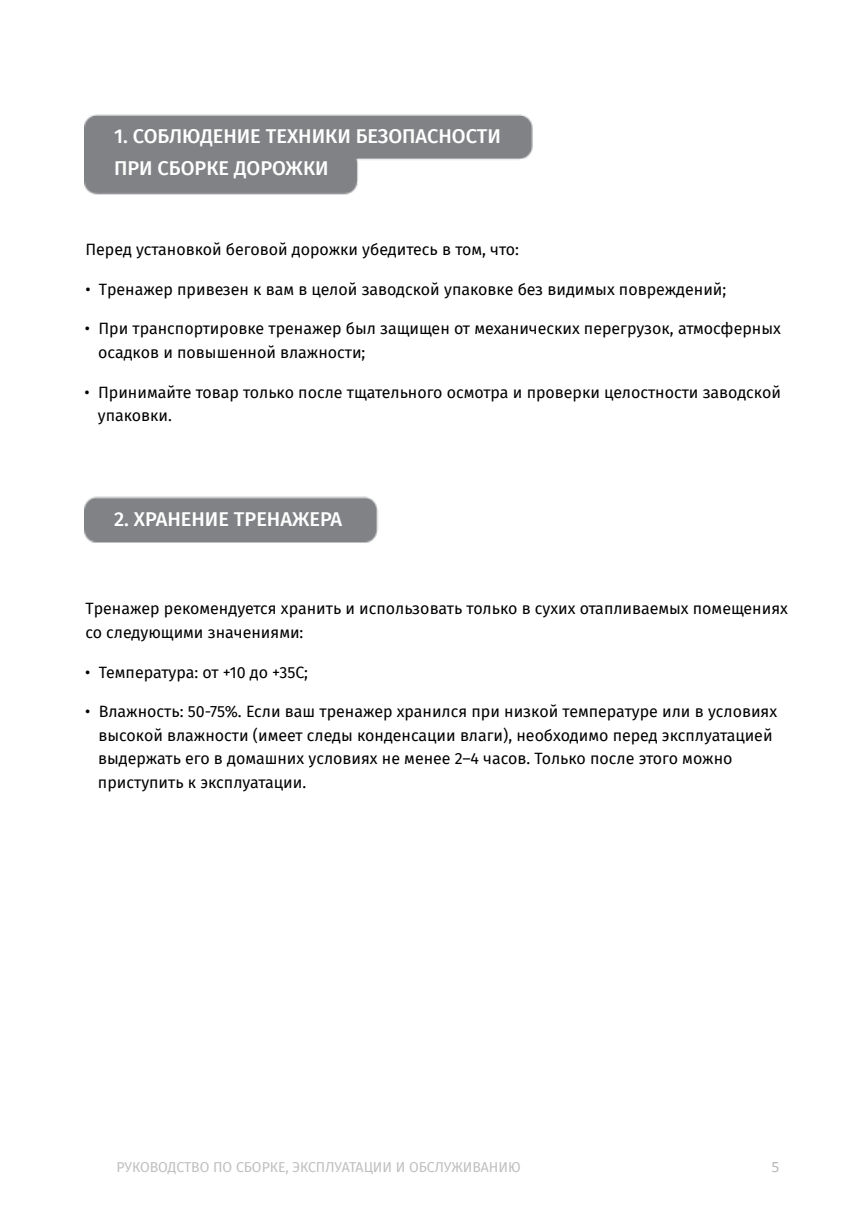
<style>
.page{position:relative;width:862px;height:1214px;background:#fff}
.page>*{position:absolute;margin:0;border:0;box-sizing:border-box;transform-origin:0 0}
.t1{font:500 20px/32px "Fira Sans";color:#fff}
.t2{font:16px/23.6px "Fira Sans";color:#000}
.t3{font:16px "Calibri";color:#b7b7b7}
.t4{font:14px "Fira Sans";color:#bfbfbf}
</style>
<div class="page">
<img style="left:84px;top:114px;width:449px;height:81px">
<img style="left:84px;top:496px;width:294px;height:47px">
<p class="t1" style="left:114px;top:119px;width:388px">1. СОБЛЮДЕНИЕ ТЕХНИКИ БЕЗОПАСНОСТИ<br>ПРИ СБОРКЕ ДОРОЖКИ</p>
<p class="t2" style="left:86px;top:237px;width:435px">Перед установкой беговой дорожки убедитесь в том, что:</p>
<p class="t2" style="left:85px;top:277px;width:643px">• Тренажер привезен к вам в целой заводской упаковке без видимых повреждений;</p>
<p class="t2" style="left:98px;top:317px;width:684px;text-indent:-13px">• При транспортировке тренажер был защищен от механических перегрузок, атмосферных осадков и повышенной влажности;</p>
<p class="t2" style="left:98px;top:380px;width:685px;text-indent:-13px">• Принимайте товар только после тщательного осмотра и проверки целостности заводской упаковки.</p>
<p class="t1" style="left:114px;top:502px;width:230px">2. ХРАНЕНИЕ ТРЕНАЖЕРА</p>
<p class="t2" style="left:85px;top:597px;width:704px">Тренажер рекомендуется хранить и использовать только в сухих отапливаемых помещениях со следующими значениями:</p>
<p class="t2" style="left:85px;top:660px;width:224px">• Температура: от +10 до +35С;</p>
<p class="t2" style="left:98px;top:699px;width:681px;text-indent:-13px">• Влажность: 50-75%. Если ваш тренажер хранился при низкой температуре или в условиях высокой влажности (имеет следы конденсации влаги), необходимо перед эксплуатацией выдержать его в домашних условиях не менее 2–4 часов. Только после этого можно приступить к эксплуатации.</p>
<p class="t4" style="left:117px;top:1157px;width:405px">РУКОВОДСТВО ПО СБОРКЕ, ЭКСПЛУАТАЦИИ И ОБСЛУЖИВАНИЮ</p>
<p class="t3" style="left:771px;top:1159px;width:10px">5</p>
</div>
